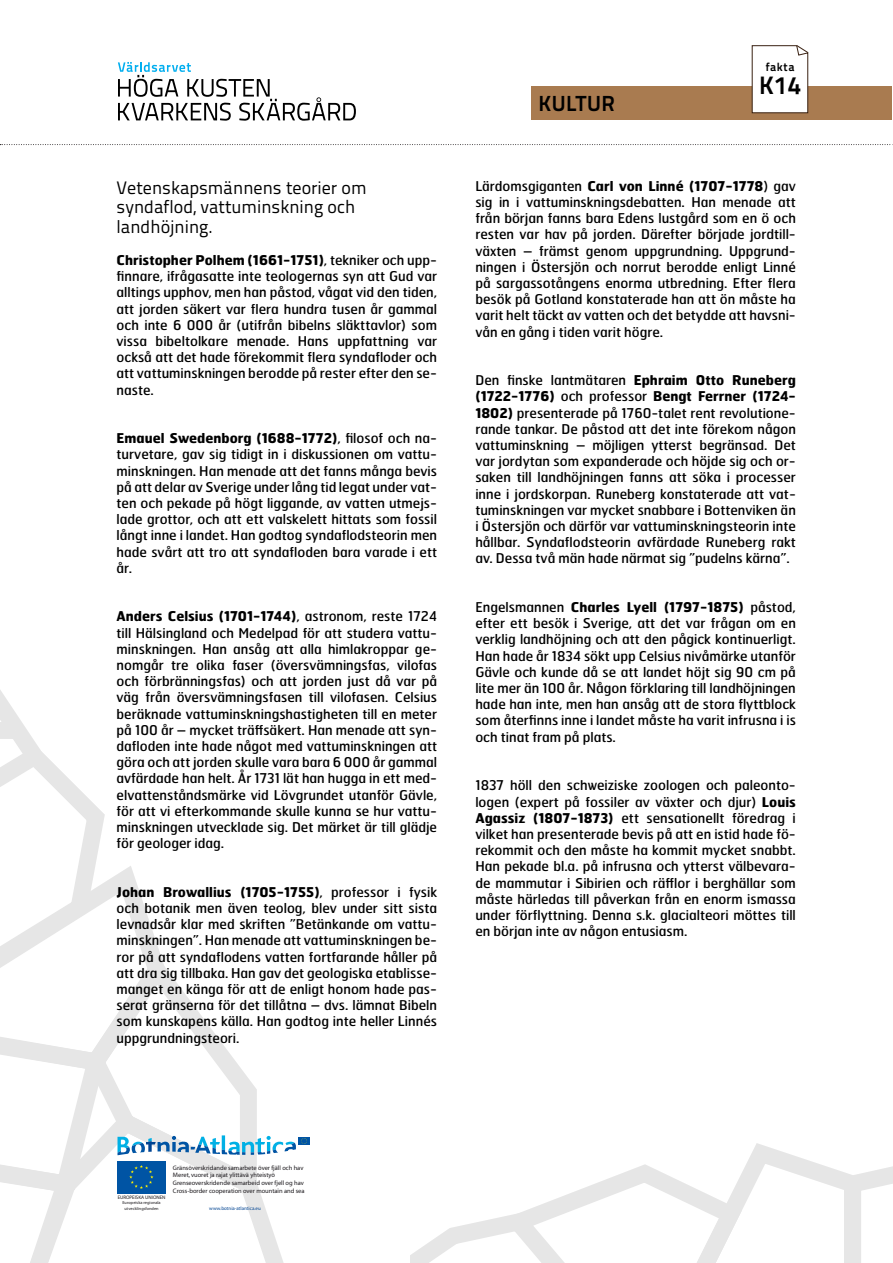
<style>
.page{position:relative;width:893px;height:1263px;background:#fff}
.page>*{position:absolute;margin:0;border:0;box-sizing:border-box;transform-origin:0 0}
.t1{font:25.2px "Titillium Text 14 L 800 wt";color:#000}
.t2{font:21.75px "Titillium Text 14 L 800 wt";letter-spacing:.015em;color:#000}
.t3{font:18px/19.5px "Titillium Text 14 L 400 wt";color:#000}
.t4{font:13.5px/16.2px "Hermes";color:#000;text-align:justify}
.t5{font:11.7px "Titillium Text 14 L 800 wt";letter-spacing:.05em;color:#000}
.t6{font:6.45px/7.8px "Myriad";color:#1a171b}
.t7{font:4.95px "Myriad Pro";color:#004492}
.t8{font:4.95px "Myriad";color:#1a171b}
.t9{font:4.35px/5.1px "Myriad";letter-spacing:.01em;color:#1a171b;text-align:center}
.s1{font-weight:700}
</style>
<div class="page">
<svg style="left:410px;top:1143px;width:483px;height:120px"></svg>
<svg style="left:0;top:144px;width:893px;height:1px"></svg>
<div style="left:531px;top:86px;width:360px;height:33px;background:#a97b50"></div>
<svg style="left:751px;top:45px;width:58px;height:69px"></svg>
<svg style="left:118px;top:62px;width:238px;height:59px"></svg>
<svg style="left:0;top:690px;width:310px;height:573px"></svg>
<h3 class="t3" style="left:117px;top:177px;width:252px">Vetenskapsmännens teorier om syndaflod, vattuminskning och landhöjning.</h3>
<p class="t4" style="left:117px;top:252px;width:322px"><span class="s1">Christopher Polhem (1661-1751)</span>, tekniker och upp&shy;finnare, ifrågasatte inte teologernas syn att Gud var alltings upphov, men han påstod, vågat vid den tiden, att jorden säkert var flera hundra tusen år gammal och inte 6 000 år (utifrån bibelns släkttavlor) som vissa bibeltolkare menade. Hans uppfattning var också att det hade förekommit flera syndafloder och att vattuminskningen berodde på rester efter den se&shy;naste.</p>
<p class="t4" style="left:117px;top:430px;width:322px"><span class="s1">Emauel Swedenborg (1688-1772)</span>, filosof och na&shy;turvetare, gav sig tidigt in i diskussionen om vattu&shy;minskningen. Han menade att det fanns många bevis på att delar av Sverige under lång tid legat under vat&shy;ten och pekade på högt liggande, av vatten utmejs&shy;lade grottor, och att ett valskelett hittats som fossil långt inne i landet. Han godtog syndaflodsteorin men hade svårt att tro att syndafloden bara varade i ett år.</p>
<p class="t4" style="left:117px;top:608px;width:322px"><span class="s1">Anders Celsius (1701-1744)</span>, astronom, reste 1724 till Hälsingland och Medelpad för att studera vattu&shy;minskningen. Han ansåg att alla himlakroppar ge&shy;nomgår tre olika faser (översvämningsfas, vilofas och förbränningsfas) och att jorden just då var på väg från översvämningsfasen till vilofasen. Celsius beräknade vattuminskningshastigheten till en meter på 100 år – mycket träffsäkert. Han menade att syn&shy;dafloden inte hade något med vattuminskningen att göra och att jorden skulle vara bara 6 000 år gammal avfärdade han helt. År 1731 lät han hugga in ett med&shy;elvattenståndsmärke vid Lövgrundet utanför Gävle, för att vi efterkommande skulle kunna se hur vattu&shy;minskningen utvecklade sig. Det märket är till glädje för geologer idag.</p>
<p class="t4" style="left:117px;top:884px;width:322px"><span class="s1">Johan Browallius (1705-1755)</span>, professor i fysik och botanik men även teolog, blev under sitt sista levnadsår klar med skriften ”Betänkande om vattu&shy;minskningen”. Han menade att vattuminskningen be&shy;ror på att syndaflodens vatten fortfarande håller på att dra sig tillbaka. Han gav det geologiska etablisse&shy;manget en känga för att de enligt honom hade pas&shy;serat gränserna för det tillåtna – dvs. lämnat Bibeln som kunskapens källa. Han godtog inte heller Linnés uppgrundningsteori.</p>
<h2 class="t2" style="left:539px;top:90px;width:78px">KULTUR</h2>
<p class="t5" style="left:766px;top:60px;width:30px">fakta</p>
<h1 class="t1" style="left:759px;top:70px;width:43px">K14</h1>
<p class="t4" style="left:475px;top:178px;width:322px">Lärdomsgiganten <span class="s1">Carl von Linné (1707-1778</span>) gav sig in i vattuminskningsdebatten. Han menade att från början fanns bara Edens lustgård som en ö och resten var hav på jorden. Därefter började jordtill&shy;växten – främst genom uppgrundning. Uppgrund&shy;ningen i Östersjön och norrut berodde enligt Linné på sargassotångens enorma utbredning. Efter flera besök på Gotland konstaterade han att ön måste ha varit helt täckt av vatten och det betydde att havsni&shy;vån en gång i tiden varit högre.</p>
<p class="t4" style="left:475px;top:372px;width:322px">Den finske lantmätaren <span class="s1">Ephraim Otto Runeberg (1722-1776)</span> och professor <span class="s1">Bengt Ferrner (1724- 1802)</span> presenterade på 1760-talet rent revolutione&shy;rande tankar. De påstod att det inte förekom någon vattuminskning – möjligen ytterst begränsad. Det var jordytan som expanderade och höjde sig och or&shy;saken till landhöjningen fanns att söka i processer inne i jordskorpan. Runeberg konstaterade att vat&shy;tuminskningen var mycket snabbare i Bottenviken än i Östersjön och därför var vattuminskningsteorin inte hållbar. Syndaflodsteorin avfärdade Runeberg rakt av. Dessa två män hade närmat sig ”pudelns kärna”.</p>
<p class="t4" style="left:475px;top:599px;width:322px">Engelsmannen <span class="s1">Charles Lyell (1797-1875)</span> påstod, efter ett besök i Sverige, att det var frågan om en verklig landhöjning och att den pågick kontinuerligt.<br>Han hade år 1834 sökt upp Celsius nivåmärke utanför Gävle och kunde då se att landet höjt sig 90 cm på lite mer än 100 år. Någon förklaring till landhöjningen hade han inte, men han ansåg att de stora flyttblock som återfinns inne i landet måste ha varit infrusna i is och tinat fram på plats.</p>
<p class="t4" style="left:475px;top:777px;width:322px">1837 höll den schweiziske zoologen och paleonto&shy;logen (expert på fossiler av växter och djur) <span class="s1">Louis Agassiz (1807-1873)</span> ett sensationellt föredrag i vilket han presenterade bevis på att en istid hade fö&shy;rekommit och den måste ha kommit mycket snabbt.<br>Han pekade bl.a. på infrusna och ytterst välbevara&shy;de mammutar i Sibirien och räfflor i berghällar som måste härledas till påverkan från en enorm ismassa under förflyttning. Denna s.k. glacialteori möttes till en början inte av någon entusiasm.</p>
<p class="t8" style="left:118px;top:1195px;width:49px">EUROPEISKA UNIONEN</p>
<p class="t9" style="left:122px;top:1200px;width:40px">Europeiska regionala utvecklingsfonden</p>
<p class="t6" style="left:173px;top:1164px;width:133px">Gränsöverskridande samarbete över fjäll och hav Meret, vuoret ja rajat ylittävä yhteistyö Grenseoverskridende samarbeid over fjell og hav Cross-border cooperation over mountain and sea</p>
<p class="t7" style="left:209px;top:1205px;width:53px">www.botnia-atlantica.eu</p>
</div>
